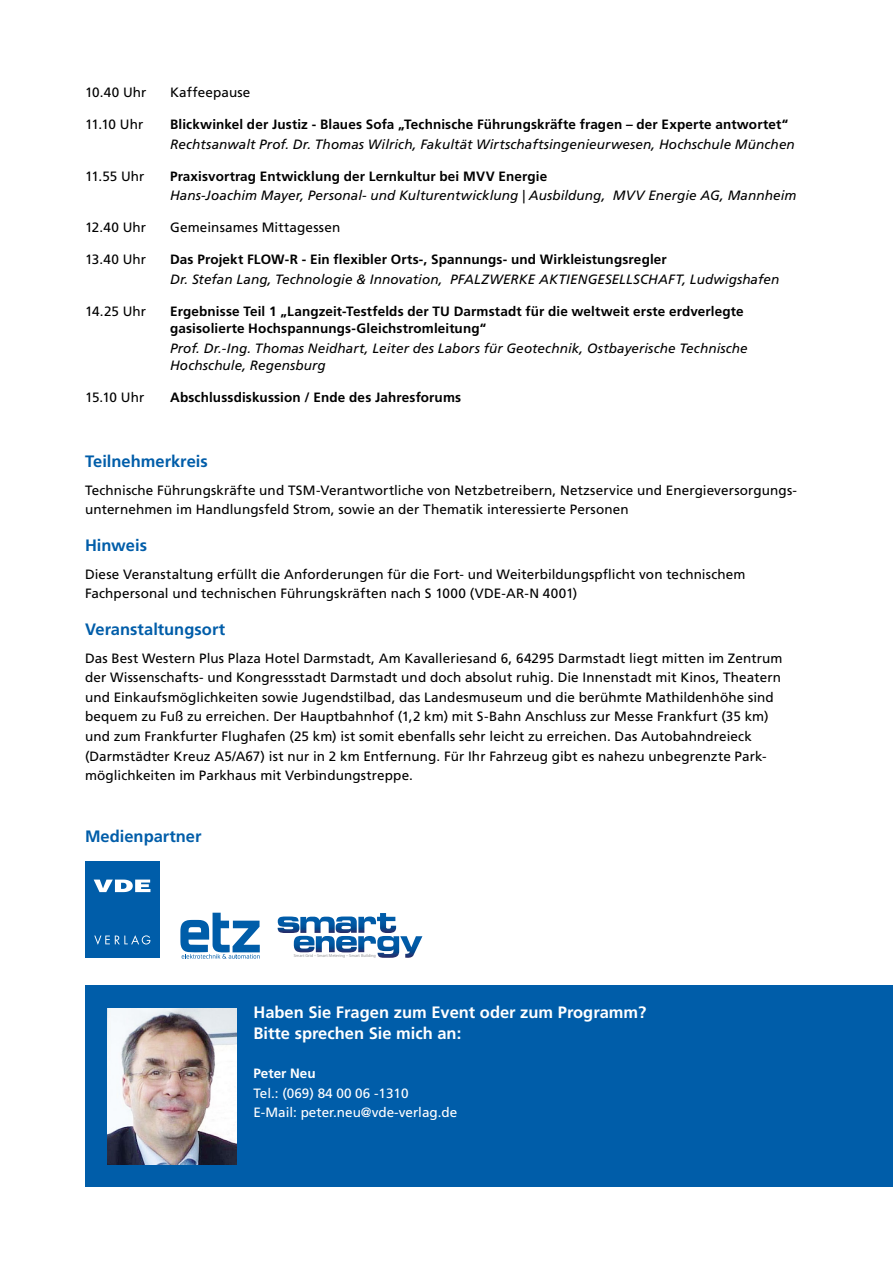
<style>
.page{position:relative;width:893px;height:1263px;background:#fff}
.page>*{position:absolute;margin:0;border:0;box-sizing:border-box;transform-origin:0 0}
.t1{font:700 16.5px/21px "Frutiger LT Std";color:#fff}
.t2{font:700 16.5px "Frutiger LT Std";color:#005da9}
.t3{font:13.5px/19.5px "Frutiger LT Std";letter-spacing:.01em;color:#000}
.t4{font:700 13.5px/17.2px "Frutiger LT Std";letter-spacing:.01em;color:#000}
.t5{font:italic 13.5px/17.2px "Frutiger LT Std";letter-spacing:.01em;color:#000}
.t6{font:13.5px/19.5px "Frutiger LT Std";color:#fff}
.t7{font:700 13.5px "Frutiger LT Std";color:#fff}
.t8{font:4.35px "Myriad Pro";color:#969598}
</style>
<div class="page">
<div style="left:85px;top:985px;width:808px;height:201px;background:#005da9"></div>
<img style="left:107px;top:1008px;width:129px;height:156px">
<svg style="left:180px;top:913px;width:80px;height:45px"></svg>
<svg style="left:278px;top:913px;width:144px;height:45px"></svg>
<div style="left:85px;top:861px;width:74px;height:96px;background:#005da9"></div>
<svg style="left:94px;top:879px;width:56px;height:13px"></svg>
<svg style="left:94px;top:935px;width:56px;height:10px"></svg>
<p class="t3" style="left:85px;top:83px;width:63px">10.40 Uhr</p>
<p class="t3" style="left:170px;top:83px;width:82px">Kaffeepause</p>
<p class="t3" style="left:85px;top:115px;width:60px">11.10 Uhr</p>
<p class="t4" style="left:170px;top:116px;width:620px">Blickwinkel der Justiz - Blaues Sofa „Technische Führungskräfte fragen – der Experte antwortet“</p>
<p class="t5" style="left:170px;top:135px;width:626px">Rechtsanwalt Prof. Dr. Thomas Wilrich, Fakultät Wirtschaftsingenieurwesen, Hochschule München</p>
<p class="t3" style="left:85px;top:166px;width:61px">11.55 Uhr</p>
<p class="t4" style="left:170px;top:168px;width:379px">Praxisvortrag Entwicklung der Lernkultur bei MVV Energie</p>
<p class="t5" style="left:170px;top:187px;width:628px">Hans-Joachim Mayer, Personal- und Kulturentwicklung | Ausbildung, MVV Energie AG, Mannheim</p>
<p class="t3" style="left:85px;top:218px;width:63px">12.40 Uhr</p>
<p class="t3" style="left:170px;top:218px;width:172px">Gemeinsames Mittagessen</p>
<p class="t3" style="left:85px;top:250px;width:63px">13.40 Uhr</p>
<p class="t4" style="left:170px;top:251px;width:498px">Das Projekt FLOW-R - Ein flexibler Orts-, Spannungs- und Wirkleistungsregler</p>
<p class="t5" style="left:170px;top:271px;width:611px">Dr. Stefan Lang, Technologie &amp; Innovation, PFALZWERKE AKTIENGESELLSCHAFT, Ludwigshafen</p>
<p class="t3" style="left:85px;top:302px;width:63px">14.25 Uhr</p>
<p class="t4" style="left:170px;top:303px;width:575px">Ergebnisse Teil 1 „Langzeit-Testfelds der TU Darmstadt für die weltweit erste erdverlegte gasisolierte Hochspannungs-Gleichstromleitung“</p>
<p class="t5" style="left:170px;top:339px;width:579px">Prof. Dr.-Ing. Thomas Neidhart, Leiter des Labors für Geotechnik, Ostbayerische Technische<br>Hochschule, Regensburg</p>
<p class="t3" style="left:85px;top:388px;width:61px">15.10 Uhr</p>
<p class="t4" style="left:170px;top:389px;width:293px">Abschlussdiskussion / Ende des Jahresforums</p>
<p class="t2" style="left:85px;top:451px;width:124px">Teilnehmerkreis</p>
<p class="t3" style="left:85px;top:480px;width:713px">Technische Führungskräfte und TSM-Verantwortliche von Netzbetreibern, Netzservice und Energieversorgungs&shy;unternehmen im Handlungsfeld Strom, sowie an der Thematik interessierte Personen</p>
<p class="t2" style="left:85px;top:535px;width:63px">Hinweis</p>
<p class="t3" style="left:85px;top:564px;width:662px">Diese Veranstaltung erfüllt die Anforderungen für die Fort- und Weiterbildungspflicht von technischem<br>Fachpersonal und technischen Führungskräften nach S 1000 (VDE-AR-N 4001)</p>
<p class="t2" style="left:85px;top:619px;width:142px">Veranstaltungsort</p>
<p class="t3" style="left:85px;top:648px;width:699px">Das Best Western Plus Plaza Hotel Darmstadt, Am Kavalleriesand 6, 64295 Darmstadt liegt mitten im Zentrum der Wissenschafts- und Kongressstadt Darmstadt und doch absolut ruhig. Die Innenstadt mit Kinos, Theatern und Einkaufsmöglichkeiten sowie Jugendstilbad, das Landesmuseum und die berühmte Mathildenhöhe sind bequem zu Fuß zu erreichen. Der Hauptbahnhof (1,2 km) mit S-Bahn Anschluss zur Messe Frankfurt (35 km) und zum Frankfurter Flughafen (25 km) ist somit ebenfalls sehr leicht zu erreichen. Das Autobahndreieck (Darmstädter Kreuz A5/A67) ist nur in 2 km Entfernung. Für Ihr Fahrzeug gibt es nahezu unbegrenzte Park&shy;möglichkeiten im Parkhaus mit Verbindungstreppe.</p>
<p class="t2" style="left:85px;top:826px;width:118px">Medienpartner</p>
<p class="t8" style="left:294px;top:953px;width:84px">Smart Grid – Smart Metering – Smart Building</p>
<p class="t1" style="left:253px;top:1002px;width:395px">Haben Sie Fragen zum Event oder zum Programm?<br>Bitte sprechen Sie mich an:</p>
<p class="t7" style="left:253px;top:1065px;width:64px">Peter Neu</p>
<p class="t6" style="left:253px;top:1083px;width:205px">Tel.: (069) 84 00 06 -1310<br>E-Mail: peter.neu@vde-verlag.de</p>
</div>
